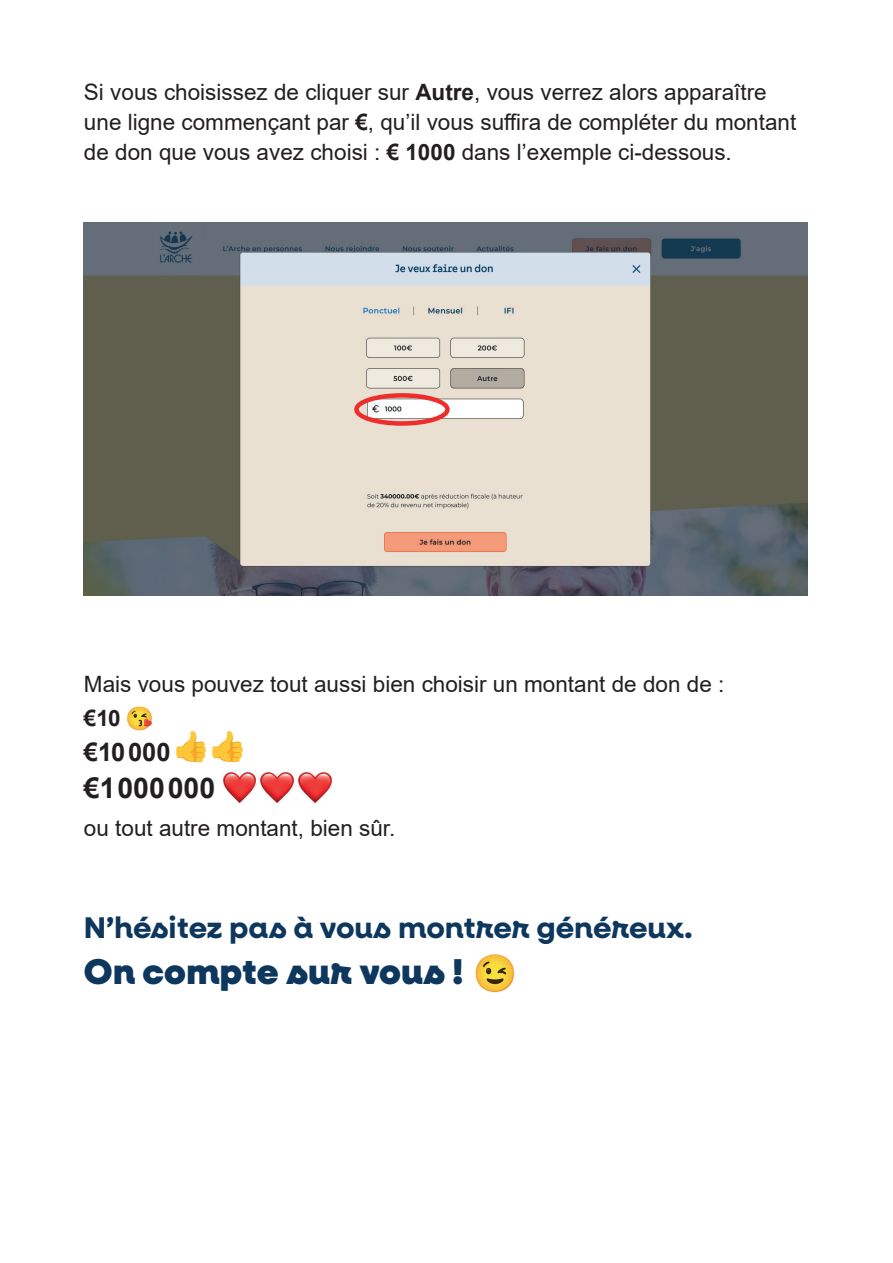
<style>
.page{position:relative;width:893px;height:1263px;background:#fff}
.page>*{position:absolute;margin:0;border:0;box-sizing:border-box;transform-origin:0 0}
.t1{font:900 36px "Neulis";color:#0e375e}
.t2{font:700 30px "Neulis";color:#0e375e}
.t3{font:700 28.5px "Arial";color:#231f20}
.t4{font:700 25.5px "Arial";color:#231f20}
.t5{font:22.5px/30px "Arial";color:#231f20}
.t6{font:700 22.5px "Arial";color:#231f20}
.s1{font-weight:700}
</style>
<div class="page">
<img style="left:83px;top:222px;width:725px;height:373px">
<img style="left:127px;top:706px;width:25px;height:24px">
<img style="left:222px;top:772px;width:35px;height:31px">
<img style="left:260px;top:772px;width:34px;height:31px">
<img style="left:298px;top:772px;width:34px;height:31px">
<img style="left:176px;top:731px;width:30px;height:32px">
<img style="left:212px;top:731px;width:31px;height:32px">
<div style="left:354px;top:393px;width:96px;height:33px;border:4px solid #ee2d2d;border-radius:50%"></div>
<img style="left:475px;top:954px;width:40px;height:39px">
<p class="t5" style="left:84px;top:77px;width:714px">Si vous choisissez de cliquer sur <span class="s1">Autre</span>, vous verrez alors apparaître une ligne commençant par <span class="s1">€</span>, qu’il vous suffira de compléter du montant de don que vous avez choisi : <span class="s1">€ 1000</span> dans l’exemple ci-dessous.</p>
<p class="t5" style="left:84px;top:669px;width:642px">Mais vous pouvez tout aussi bien choisir un montant de don de :</p>
<p class="t6" style="left:84px;top:702px;width:38px">€10</p>
<p class="t4" style="left:84px;top:734px;width:88px">€10000</p>
<p class="t3" style="left:84px;top:768px;width:133px">€1000000</p>
<p class="t5" style="left:84px;top:813px;width:313px">ou tout autre montant, bien sûr.</p>
<h2 class="t2" style="left:84px;top:909px;width:610px">N’hésitez pas à vous montrer généreux.</h2>
<h1 class="t1" style="left:84px;top:950px;width:381px">On compte sur vous !</h1>
</div>
